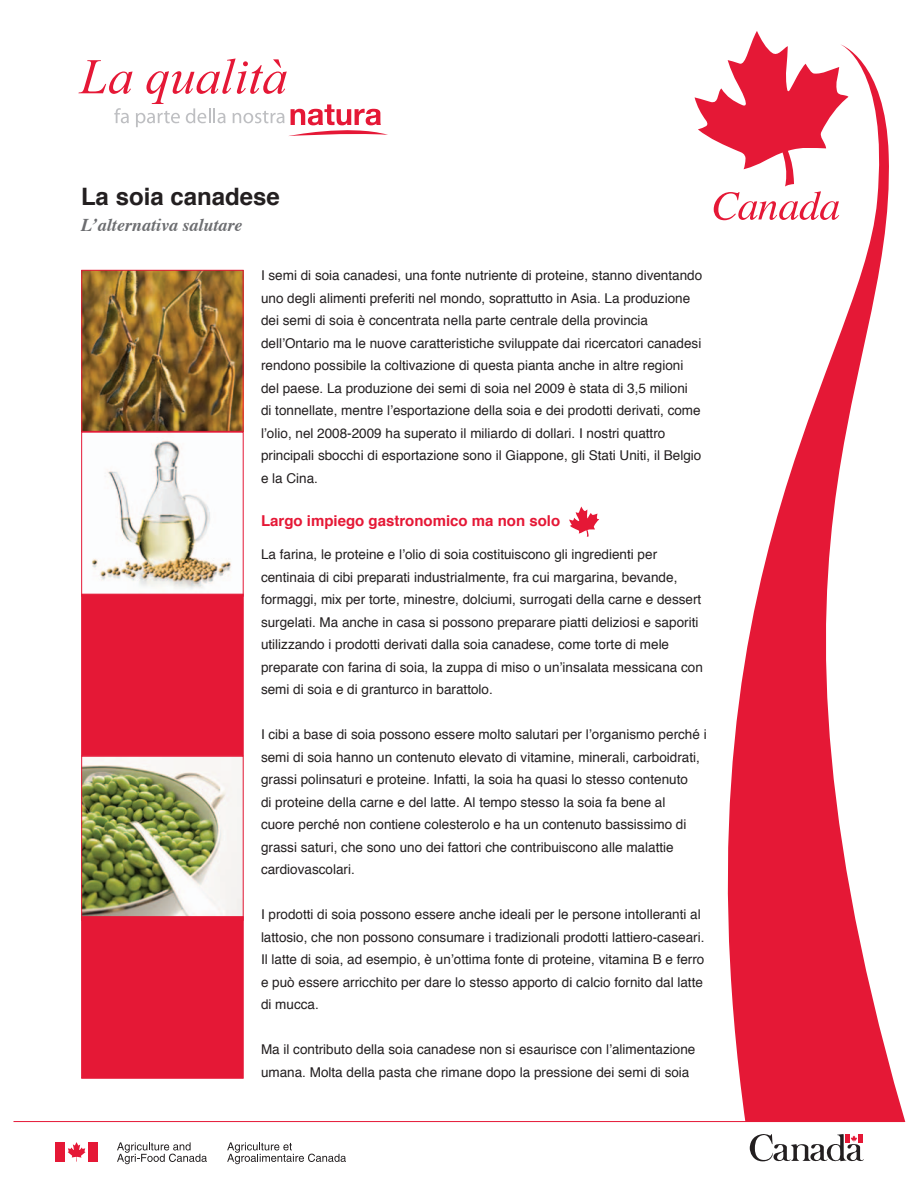
<style>
.page{position:relative;width:918px;height:1188px;background:#fff}
.page>*{position:absolute;margin:0;border:0;box-sizing:border-box;transform-origin:0 0}
.t1{font:700 24px "Helvetica";color:#231f20}
.subtitle{font:italic 700 18px "Times";color:#6c6d70}
.sub-title_2{font:700 15px "Helvetica";color:#e51836}
.body_text{font:13.5px/22.5px "Helvetica";color:#231f20}
</style>
<div class="page">
<svg style="left:695px;top:44px;width:211px;height:1078px"></svg>
<svg style="left:750px;top:1134px;width:114px;height:28px"></svg>
<svg style="left:68px;top:1142px;width:18px;height:20px"></svg>
<div style="left:55px;top:1142px;width:10px;height:20px;background:#e51836"></div>
<div style="left:89px;top:1142px;width:9px;height:20px;background:#e51836"></div>
<svg style="left:117px;top:1142px;width:90px;height:22px"></svg>
<svg style="left:227px;top:1142px;width:119px;height:22px"></svg>
<svg style="left:569px;top:507px;width:30px;height:30px"></svg>
<hr style="left:14px;top:1121px;width:890px;height:1px;background:#e51836">
<img style="left:83px;top:272px;width:158px;height:322px">
<div style="left:81px;top:270px;width:162px;height:162px;border:1px solid #e51836"></div>
<div style="left:81px;top:432px;width:162px;height:164px;border:1px solid #e51836"></div>
<img style="left:83px;top:758px;width:158px;height:158px">
<div style="left:81px;top:756px;width:162px;height:164px;border:1px solid #e51836"></div>
<div style="left:81px;top:916px;width:162px;height:162px;background:#e51836;border:1px solid #e51836"></div>
<div style="left:81px;top:594px;width:162px;height:162px;background:#e51836;border:1px solid #e51836"></div>
<svg style="left:78px;top:58px;width:310px;height:78px"></svg>
<p class="t1" style="left:81px;top:178px;width:200px">La soia canadese</p>
<p class="subtitle" style="left:81px;top:208px;width:163px">L’alternativa salutare</p>
<p class="body_text" style="left:261px;top:265px;width:443px">I semi di soia canadesi, una fonte nutriente di proteine, stanno diventando uno degli alimenti preferiti nel mondo, soprattutto in Asia. La produzione dei semi di soia è concentrata nella parte centrale della provincia dell’Ontario ma le nuove caratteristiche sviluppate dai ricercatori canadesi rendono possibile la coltivazione di questa pianta anche in altre regioni del paese. La produzione dei semi di soia nel 2009 è stata di 3,5 milioni<br>di tonnellate, mentre l’esportazione della soia e dei prodotti derivati, come l’olio, nel 2008-2009 ha superato il miliardo di dollari. I nostri quattro principali sbocchi di esportazione sono il Giappone, gli Stati Uniti, il Belgio e la Cina.</p>
<p class="sub-title_2" style="left:261px;top:509px;width:301px">Largo impiego gastronomico ma non solo</p>
<p class="body_text" style="left:261px;top:544px;width:443px">La farina, le proteine e l’olio di soia costituiscono gli ingredienti per centinaia di cibi preparati industrialmente, fra cui margarina, bevande, formaggi, mix per torte, minestre, dolciumi, surrogati della carne e dessert surgelati. Ma anche in casa si possono preparare piatti deliziosi e saporiti utilizzando i prodotti derivati dalla soia canadese, come torte di mele preparate con farina di soia, la zuppa di miso o un’insalata messicana con semi di soia e di granturco in barattolo.</p>
<p class="body_text" style="left:261px;top:724px;width:447px">I cibi a base di soia possono essere molto salutari per l’organismo perché i semi di soia hanno un contenuto elevato di vitamine, minerali, carboidrati, grassi polinsaturi e proteine. Infatti, la soia ha quasi lo stesso contenuto<br>di proteine della carne e del latte. Al tempo stesso la soia fa bene al<br>cuore perché non contiene colesterolo e ha un contenuto bassissimo di grassi saturi, che sono uno dei fattori che contribuiscono alle malattie cardiovascolari.</p>
<p class="body_text" style="left:261px;top:904px;width:445px">I prodotti di soia possono essere anche ideali per le persone intolleranti al lattosio, che non possono consumare i tradizionali prodotti lattiero-caseari.<br>Il latte di soia, ad esempio, è un’ottima fonte di proteine, vitamina B e ferro e può essere arricchito per dare lo stesso apporto di calcio fornito dal latte di mucca.</p>
<p class="body_text" style="left:261px;top:1039px;width:436px">Ma il contributo della soia canadese non si esaurisce con l’alimentazione umana. Molta della pasta che rimane dopo la pressione dei semi di soia</p>
</div>
